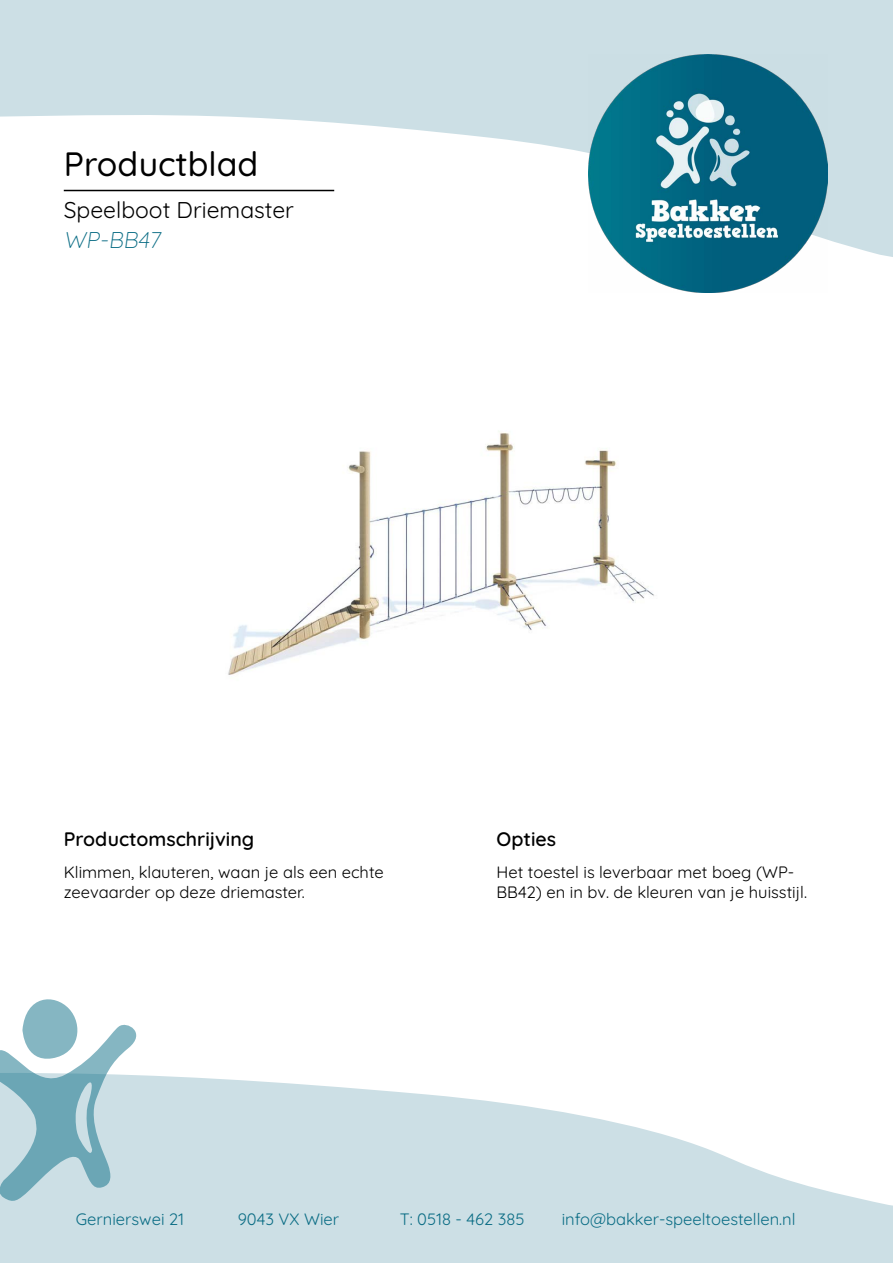
<style>
.page{position:relative;width:893px;height:1263px;background:#fff}
.page>*{position:absolute;margin:0;border:0;box-sizing:border-box;transform-origin:0 0}
.t1{font:500 33.75px "Quicksand";color:#000}
.t2{font:22.8px "Quicksand";color:#000}
.t3{font:300 22.8px "Quicksand";color:#0b6d85}
.t4{font:600 19.5px "Quicksand";color:#000}
.t5{font:16.5px/19.8px "Quicksand";color:#000}
.t6{font:16.5px "Quicksand";color:#0b6d85}
</style>
<div class="page">
<svg style="left:0;top:0;width:893px;height:257px;fill:#ccdfe5"></svg>
<img style="left:589px;top:54px;width:238px;height:238px">
<svg style="left:0;top:1075px;width:893px;height:188px;fill:#ccdfe5"></svg>
<svg style="left:0;top:999px;width:136px;height:202px"></svg>
<hr style="left:64px;top:190px;width:270px;height:1px;background:#000">
<img style="left:228px;top:431px;width:426px;height:244px">
<h1 class="t1" style="left:64px;top:138px;width:196px">Productblad</h1>
<h2 class="t2" style="left:64px;top:193px;width:232px">Speelboot Driemaster</h2>
<h2 class="t3" style="left:64px;top:222px;width:102px">WP-BB47</h2>
<p class="t4" style="left:64px;top:823px;width:192px">Productomschrijving</p>
<p class="t4" style="left:497px;top:823px;width:61px">Opties</p>
<p class="t5" style="left:64px;top:861px;width:322px">Klimmen, klauteren, waan je als een echte zeevaarder op deze driemaster.</p>
<p class="t5" style="left:497px;top:861px;width:312px">Het toestel is leverbaar met boeg (WP-<br>BB42) en in bv. de kleuren van je huisstijl.</p>
<p class="t6" style="left:76px;top:1207px;width:110px">Gernierswei 21</p>
<p class="t6" style="left:238px;top:1207px;width:103px">9043 VX Wier</p>
<p class="t6" style="left:400px;top:1207px;width:126px">T: 0518 - 462 385</p>
<p class="t6" style="left:562px;top:1207px;width:235px">info@bakker-speeltoestellen.nl</p>
</div>
